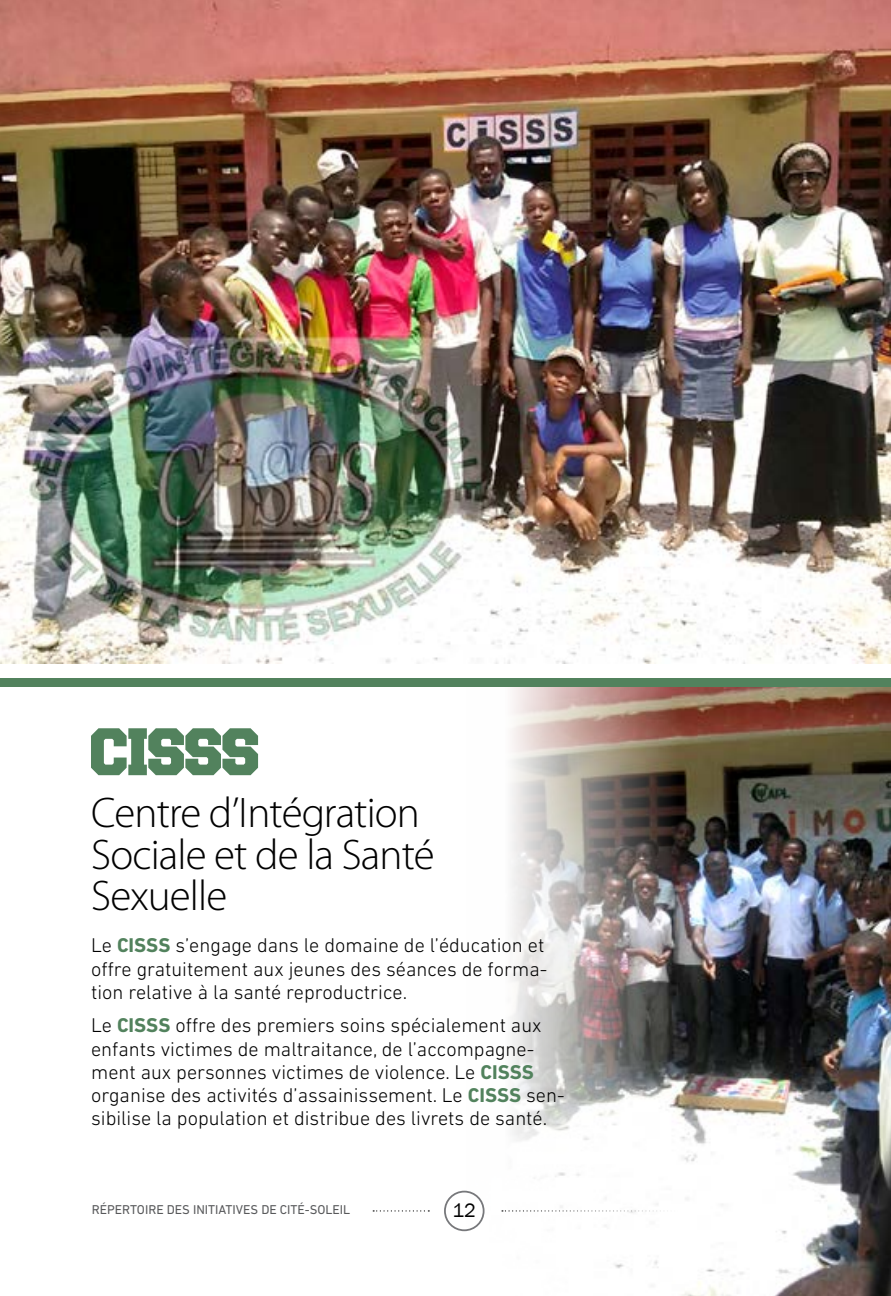
<style>
.page{position:relative;width:891px;height:1296px;background:#fff}
.page>*{position:absolute;margin:0;border:0;box-sizing:border-box;transform-origin:0 0}
.t1{font:56.25px "Freshman";letter-spacing:-.03em;color:#52825d}
.t2{font:300 42.98px/41.9px "Myriad Pro";letter-spacing:-.02em;color:#000}
.t3{font:300 20.25px/23.4px "DIN Next LT Pro";color:#000}
.t4{font:20.03px "Franklin Gothic";color:#000}
.t5{font:13.05px "DIN Next LT Pro";color:#58595b}
.s1{font-weight:700;color:#52825d}
</style>
<div class="page">
<div style="left:444px;top:1191px;width:41px;height:40px;border:2px solid #77787b;border-radius:50%"></div>
<svg style="left:373px;top:1210px;width:56px;height:2px"></svg>
<img style="left:467px;top:687px;width:424px;height:609px">
<div style="left:0;top:679px;width:891px;height:8px;background:#52825d"></div>
<img style="left:0;top:0;width:891px;height:664px">
<h1 class="t1" style="left:91px;top:727px;width:172px">CISSS</h1>
<h2 class="t2" style="left:91px;top:792px;width:345px">Centre d’Intégration<br>Sociale et de la Santé<br>Sexuelle</h2>
<p class="t3" style="left:91px;top:934px;width:458px">Le <span class="s1">CISSS</span> s’engage dans le domaine de l’éducation et offre gratuitement aux jeunes des séances de forma&shy;tion relative à la santé reproductrice.</p>
<p class="t3" style="left:91px;top:1014px;width:475px">Le <span class="s1">CISSS</span> offre des premiers soins spécialement aux enfants victimes de maltraitance, de l’accompagne&shy;ment aux personnes victimes de violence. Le <span class="s1">CISSS </span>organise des activités d’assainissement. Le <span class="s1">CISSS</span> sen&shy;sibilise la population et distribue des livrets de santé.</p>
<p class="t5" style="left:92px;top:1202px;width:260px">RÉPERTOIRE DES INITIATIVES DE CITÉ-SOLEIL</p>
<p class="t4" style="left:453px;top:1198px;width:25px">12</p>
</div>
